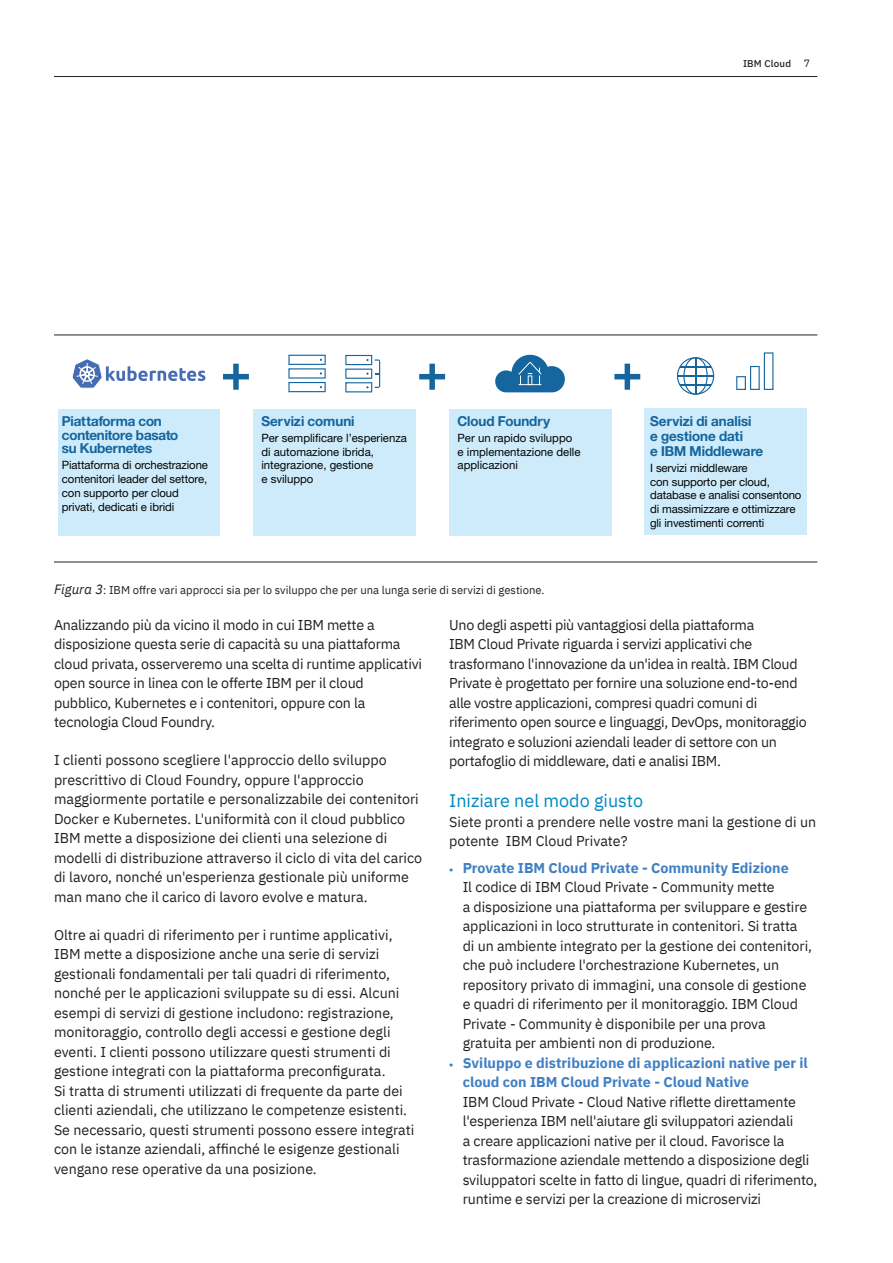
<style>
.page{position:relative;width:893px;height:1263px;background:#fff}
.page>*{position:absolute;margin:0;border:0;box-sizing:border-box;transform-origin:0 0}
.t1{font:51.6px "Helv Neue Boldfor IBM";color:#15659e}
._2A_head__color{font:18px "IBM Plex Sans";color:#008ac0}
._2C_body{font:14.25px/19.5px "IBM Plex Sans";letter-spacing:-.005em;color:#231f20}
.t2{font:13.8px/14.9px "Helv Neue Boldfor IBM";color:#15659e}
.t3{font:11.4px/13.8px "Helvetica Neue";letter-spacing:-.01em;color:#040503}
._2E_figure_caption{font:11.25px "IBM Plex Sans";color:#231f20}
.t4{font:500 9.75px "IBM Plex Sans";letter-spacing:.02em;color:#231f20}
.s1{font-weight:400;font-size:10.5px}
.s2{font-style:italic;font-size:13.5px}
.s3{font-weight:700;font-size:9.75px;color:#4180c3}
.s4{font-weight:700;color:#4180c3}
</style>
<div class="page">
<hr style="left:54px;top:76px;width:763px;height:1px;background:#231f20">
<div style="left:449px;top:409px;width:162px;height:126px;background:#cdebfa"></div>
<svg style="left:495px;top:355px;width:70px;height:37px"></svg>
<div style="left:645px;top:409px;width:162px;height:126px;background:#cdebfa"></div>
<svg style="left:677px;top:357px;width:37px;height:38px"></svg>
<svg style="left:736px;top:352px;width:37px;height:38px"></svg>
<div style="left:253px;top:409px;width:162px;height:126px;background:#cdebfa"></div>
<svg style="left:288px;top:355px;width:38px;height:37px"></svg>
<svg style="left:345px;top:355px;width:35px;height:37px"></svg>
<div style="left:59px;top:409px;width:161px;height:126px;background:#cdebfa"></div>
<svg style="left:72px;top:359px;width:133px;height:30px"></svg>
<hr style="left:54px;top:334px;width:763px;height:1px;background:#231f20">
<hr style="left:54px;top:561px;width:763px;height:1px;background:#231f20">
<p class="t4" style="left:743px;top:56px;width:69px">IBM Cloud <span class="s1">7</span></p>
<p class="t2" style="left:62px;top:414px;width:118px;line-height:13.8px">Piattaforma con contenitore basato su Kubernetes</p>
<p class="t3" style="left:62px;top:458px;width:148px">Piattaforma di orchestrazione contenitori leader del settore, con supporto per cloud privati, dedicati e ibridi</p>
<p class="t1" style="left:221px;top:339px;width:31px">+</p>
<p class="t1" style="left:417px;top:339px;width:31px">+</p>
<p class="t1" style="left:612px;top:339px;width:31px">+</p>
<p class="t2" style="left:261px;top:413px;width:95px">Servizi comuni</p>
<p class="t3" style="left:261px;top:431px;width:147px">Per semplificare l’esperienza di automazione ibrida, integrazione, gestione<br>e sviluppo</p>
<p class="t2" style="left:458px;top:413px;width:94px">Cloud Foundry</p>
<p class="t3" style="left:458px;top:431px;width:124px">Per un rapido sviluppo e implementazione delle applicazioni</p>
<p class="t2" style="left:650px;top:413px;width:115px">Servizi di analisi<br>e gestione dati<br>e IBM Middleware</p>
<p class="t3" style="left:650px;top:461px;width:153px">I servizi middleware<br>con supporto per cloud, database e analisi consentono di massimizzare e ottimizzare gli investimenti correnti</p>
<p class="_2E_figure_caption" style="left:54px;top:581px;width:492px"><span class="s2">Figura 3</span>: IBM offre vari approcci sia per lo sviluppo che per una lunga serie di servizi di gestione.</p>
<p class="_2C_body" style="left:54px;top:614px;width:370px">Analizzando più da vicino il modo in cui IBM mette a disposizione questa serie di capacità su una piattaforma cloud privata, osserveremo una scelta di runtime applicativi open source in linea con le offerte IBM per il cloud pubblico, Kubernetes e i contenitori, oppure con la tecnologia Cloud Foundry.</p>
<p class="_2C_body" style="left:54px;top:749px;width:370px">I clienti possono scegliere l'approccio dello sviluppo prescrittivo di Cloud Foundry, oppure l'approccio maggiormente portatile e personalizzabile dei contenitori Docker e Kubernetes. L'uniformità con il cloud pubblico IBM mette a disposizione dei clienti una selezione di modelli di distribuzione attraverso il ciclo di vita del carico di lavoro, nonché un'esperienza gestionale più uniforme man mano che il carico di lavoro evolve e matura.</p>
<p class="_2C_body" style="left:54px;top:924px;width:362px">Oltre ai quadri di riferimento per i runtime applicativi, IBM mette a disposizione anche una serie di servizi gestionali fondamentali per tali quadri di riferimento, nonché per le applicazioni sviluppate su di essi. Alcuni esempi di servizi di gestione includono: registrazione, monitoraggio, controllo degli accessi e gestione degli eventi. I clienti possono utilizzare questi strumenti di gestione integrati con la piattaforma preconfigurata.<br>Si tratta di strumenti utilizzati di frequente da parte dei clienti aziendali, che utilizzano le competenze esistenti.<br>Se necessario, questi strumenti possono essere integrati con le istanze aziendali, affinché le esigenze gestionali vengano rese operative da una posizione.</p>
<p class="_2C_body" style="left:449px;top:614px;width:359px">Uno degli aspetti più vantaggiosi della piattaforma<br>IBM Cloud Private riguarda i servizi applicativi che trasformano l'innovazione da un'idea in realtà. IBM Cloud Private è progettato per fornire una soluzione end-to-end alle vostre applicazioni, compresi quadri comuni di riferimento open source e linguaggi, DevOps, monitoraggio integrato e soluzioni aziendali leader di settore con un portafoglio di middleware, dati e analisi IBM.</p>
<p class="_2A_head__color" style="left:449px;top:787px;width:196px">Iniziare nel modo giusto</p>
<p class="_2C_body" style="left:449px;top:811px;width:369px">Siete pronti a prendere nelle vostre mani la gestione di un potente IBM Cloud Private?</p>
<p class="_2C_body" style="left:463px;top:856px;width:351px;text-indent:-14px"><span class="s3">•</span> <span class="s4">Provate IBM Cloud Private - Community Edizione<br></span>Il codice di IBM Cloud Private - Community mette<br>a disposizione una piattaforma per sviluppare e gestire applicazioni in loco strutturate in contenitori. Si tratta di un ambiente integrato per la gestione dei contenitori, che può includere l'orchestrazione Kubernetes, un repository privato di immagini, una console di gestione e quadri di riferimento per il monitoraggio. IBM Cloud Private - Community è disponibile per una prova gratuita per ambienti non di produzione.</p>
<p class="_2C_body" style="left:463px;top:1051px;width:356px;text-indent:-14px"><span class="s3">•</span> <span class="s4">Sviluppo e distribuzione di applicazioni native per il cloud con IBM Cloud Private - Cloud Native<br></span>IBM Cloud Private - Cloud Native riflette direttamente l'esperienza IBM nell'aiutare gli sviluppatori aziendali<br>a creare applicazioni native per il cloud. Favorisce la trasformazione aziendale mettendo a disposizione degli sviluppatori scelte in fatto di lingue, quadri di riferimento, runtime e servizi per la creazione di microservizi</p>
</div>
